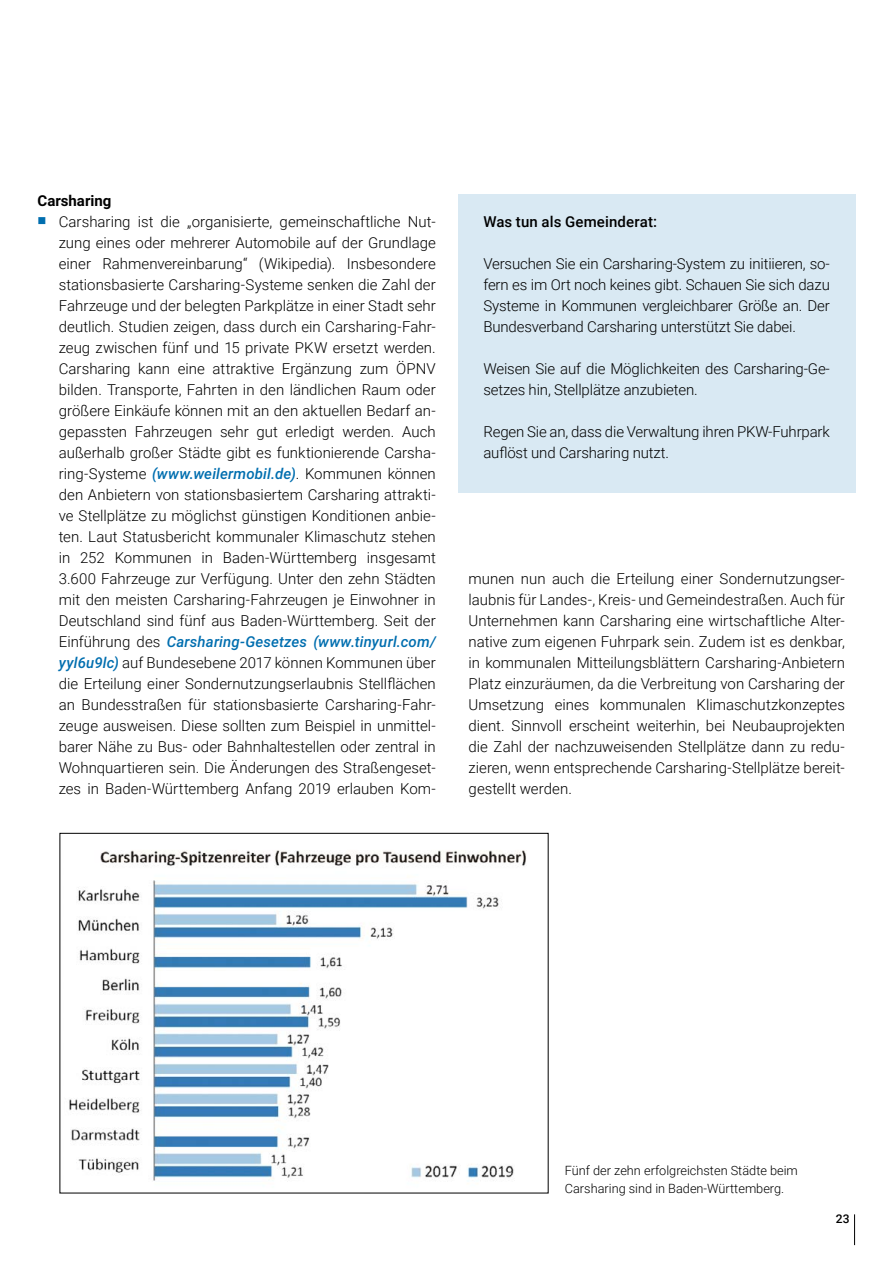
<style>
.page{position:relative;width:893px;height:1263px;background:#fff}
.page>*{position:absolute;margin:0;border:0;box-sizing:border-box;transform-origin:0 0}
.P_Aufzählungen{font:300 15px/21px "Roboto";color:#000;text-align:justify}
.P_Fließtext{font:300 15px/21px "Roboto";letter-spacing:-.01em;color:#000}
.P_Fließtext-2{font:500 15px "Roboto";letter-spacing:.01em;color:#000}
.H3_Zwischenüberschri{font:700 15px "Roboto";color:#000}
.Caption_BU{font:300 12.75px/18px "Roboto";color:#000}
.Seitenzahl{font:500 12px "Roboto";color:#000}
.s1{color:#006eaf}
.s2{font-weight:500;font-style:italic;color:#006eaf}
</style>
<div class="page">
<div style="left:458px;top:194px;width:397px;height:299px;background:#d9e9f3"></div>
<img style="left:69px;top:850px;width:457px;height:331px">
<hr style="left:854px;top:1214px;width:1px;height:31px;background:#000">
<h2 class="H3_Zwischenüberschri" style="left:38px;top:190px;width:75px">Carsharing</h2>
<p class="P_Aufzählungen" style="left:59px;top:211px;width:379px;text-indent:-21px"><span class="s1">■</span> Carsharing ist die „organisierte, gemeinschaftliche Nut&shy;zung eines oder mehrerer Automobile auf der Grundlage einer Rahmenvereinbarung“ (Wikipedia). Insbesondere stationsbasierte Carsharing-Systeme senken die Zahl der Fahrzeuge und der belegten Parkplätze in einer Stadt sehr deutlich. Studien zeigen, dass durch ein Carsharing-Fahr&shy;zeug zwischen fünf und 15 private PKW ersetzt werden.<br>Carsharing kann eine attraktive Ergänzung zum ÖPNV bilden. Transporte, Fahrten in den ländlichen Raum oder größere Einkäufe können mit an den aktuellen Bedarf an&shy;gepassten Fahrzeugen sehr gut erledigt werden. Auch außerhalb großer Städte gibt es funktionierende Carsha&shy;ring-Systeme <span class="s2">(www.weilermobil.de)</span>. Kommunen können den Anbietern von stationsbasiertem Carsharing attrakti&shy;ve Stellplätze zu möglichst günstigen Konditionen anbie&shy;ten. Laut Statusbericht kommunaler Klimaschutz stehen in 252 Kommunen in Baden-Württemberg insgesamt 3.600 Fahrzeuge zur Verfügung. Unter den zehn Städten mit den meisten Carsharing-Fahrzeugen je Einwohner in Deutschland sind fünf aus Baden-Württemberg. Seit der Einführung des <span class="s2">Carsharing-Gesetzes (www.tinyurl.com/ yyl6u9lc)</span> auf Bundesebene 2017 können Kommunen über die Erteilung einer Sondernutzungserlaubnis Stellflächen an Bundesstraßen für stationsbasierte Carsharing-Fahr&shy;zeuge ausweisen. Diese sollten zum Beispiel in unmittel&shy;barer Nähe zu Bus- oder Bahnhaltestellen oder zentral in Wohnquartieren sein. Die Änderungen des Straßengeset&shy;zes in Baden-Württemberg Anfang 2019 erlauben Kom-</p>
<p class="P_Fließtext-2" style="left:483px;top:211px;width:175px">Was tun als Gemeinderat:</p>
<p class="P_Fließtext" style="left:483px;top:253px;width:348px;text-align:justify">Versuchen Sie ein Carsharing-System zu initiieren, so&shy;fern es im Ort noch keines gibt. Schauen Sie sich dazu Systeme in Kommunen vergleichbarer Größe an. Der Bundesverband Carsharing unterstützt Sie dabei.</p>
<p class="P_Fließtext" style="left:483px;top:358px;width:348px">Weisen Sie auf die Möglichkeiten des Carsharing-Ge&shy;setzes hin, Stellplätze anzubieten.</p>
<p class="P_Fließtext" style="left:483px;top:421px;width:348px">Regen Sie an, dass die Verwaltung ihren PKW-Fuhrpark auflöst und Carsharing nutzt.</p>
<p class="P_Aufzählungen" style="left:469px;top:568px;width:378px">munen nun auch die Erteilung einer Sondernutzungser&shy;laubnis für Landes-, Kreis- und Gemeindestraßen. Auch für Unternehmen kann Carsharing eine wirtschaftliche Alter&shy;native zum eigenen Fuhrpark sein. Zudem ist es denkbar, in kommunalen Mitteilungsblättern Carsharing-Anbietern Platz einzuräumen, da die Verbreitung von Carsharing der Umsetzung eines kommunalen Klimaschutzkonzeptes dient. Sinnvoll erscheint weiterhin, bei Neubauprojekten die Zahl der nachzuweisenden Stellplätze dann zu redu&shy;zieren, wenn entsprechende Carsharing-Stellplätze bereit&shy;gestellt werden.</p>
<p class="Caption_BU" style="left:565px;top:1161px;width:235px">Fünf der zehn erfolgreichsten Städte beim<br>Carsharing sind in Baden-Württemberg.</p>
<p class="Seitenzahl" style="left:836px;top:1210px;width:15px">23</p>
</div>
